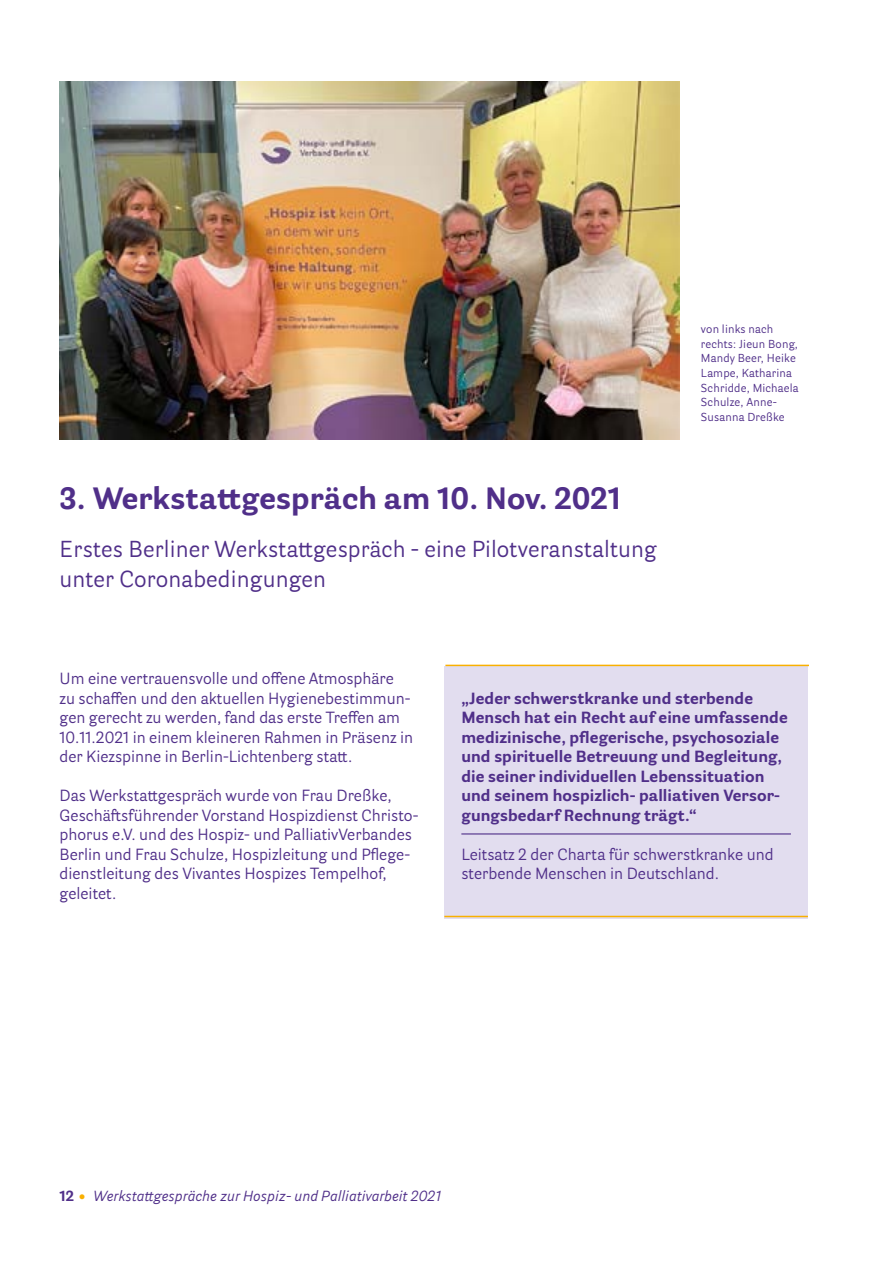
<style>
.page{position:relative;width:893px;height:1263px;background:#fff}
.page>*{position:absolute;margin:0;border:0;box-sizing:border-box;transform-origin:0 0}
.t1{font:700 30px "Parry Grotesque";letter-spacing:.005em;color:#502f89}
.t2{font:22.5px/29.2px "Parry Grotesque";letter-spacing:.005em;color:#502f89}
.t3{font:15.75px/19.5px "Parry Grotesque";color:#502f89}
.t4{font:700 15.75px/19.5px "Parry Grotesque";letter-spacing:.005em;color:#502f89}
.t5{font:italic 14.25px "Parry Grotesque";color:#502f89}
.t6{font:11.25px/14.7px "Parry Grotesque";letter-spacing:.015em;color:#502f89}
.s1{font-weight:700;font-style:normal}
.s2{font-weight:700;font-style:normal;color:#f9b000}
</style>
<div class="page">
<img style="left:60px;top:81px;width:620px;height:359px">
<div style="left:444px;top:666px;width:364px;height:252px;background:#e2ddef"></div>
<hr style="left:461px;top:833px;width:330px;height:1px;background:#502f89">
<hr style="left:445px;top:665px;width:364px;height:1px;background:#f9b000">
<hr style="left:444px;top:916px;width:364px;height:1px;background:#f9b000">
<h1 class="t1" style="left:60px;top:477px;width:563px">3. Werkstattgespräch am 10. Nov. 2021</h1>
<h2 class="t2" style="left:60px;top:535px;width:599px">Erstes Berliner Werkstattgespräch - eine Pilotveranstaltung unter Coronabedingungen</h2>
<p class="t6" style="left:701px;top:322px;width:99px">von links nach rechts: Jieun Bong,<br>Mandy Beer, Heike<br>Lampe, Katharina<br>Schridde, Michaela<br>Schulze, Anne-<br>Susanna Dreßke</p>
<p class="t3" style="left:60px;top:669px;width:355px">Um eine vertrauensvolle und offene Atmosphäre zu schaffen und den aktuellen Hygienebestimmun&shy;gen gerecht zu werden, fand das erste Treffen am 10.11.2021 in einem kleineren Rahmen in Präsenz in der Kiezspinne in Berlin-Lichtenberg statt.</p>
<p class="t3" style="left:60px;top:786px;width:360px">Das Werkstattgespräch wurde von Frau Dreßke, Geschäftsführender Vorstand Hospizdienst Christo&shy;phorus e.V. und des Hospiz- und PalliativVerbandes Berlin und Frau Schulze, Hospizleitung und Pflege&shy;dienstleitung des Vivantes Hospizes Tempelhof, geleitet.</p>
<p class="t4" style="left:461px;top:688px;width:328px">„Jeder schwerstkranke und sterbende Mensch hat ein Recht auf eine umfassende medizinische, pflegerische, psychosoziale und spirituelle Betreuung und Begleitung, die seiner individuellen Lebenssituation und seinem hospizlich- palliativen Versor&shy;gungsbedarf Rechnung trägt.“</p>
<p class="t3" style="left:461px;top:844px;width:314px">Leitsatz 2 der Charta für schwerstkranke und sterbende Menschen in Deutschland.</p>
<p class="t5" style="left:60px;top:1187px;width:383px"><span class="s1">12</span> <span class="s2">•</span> Werkstattgespräche zur Hospiz- und Palliativarbeit 2021</p>
</div>
